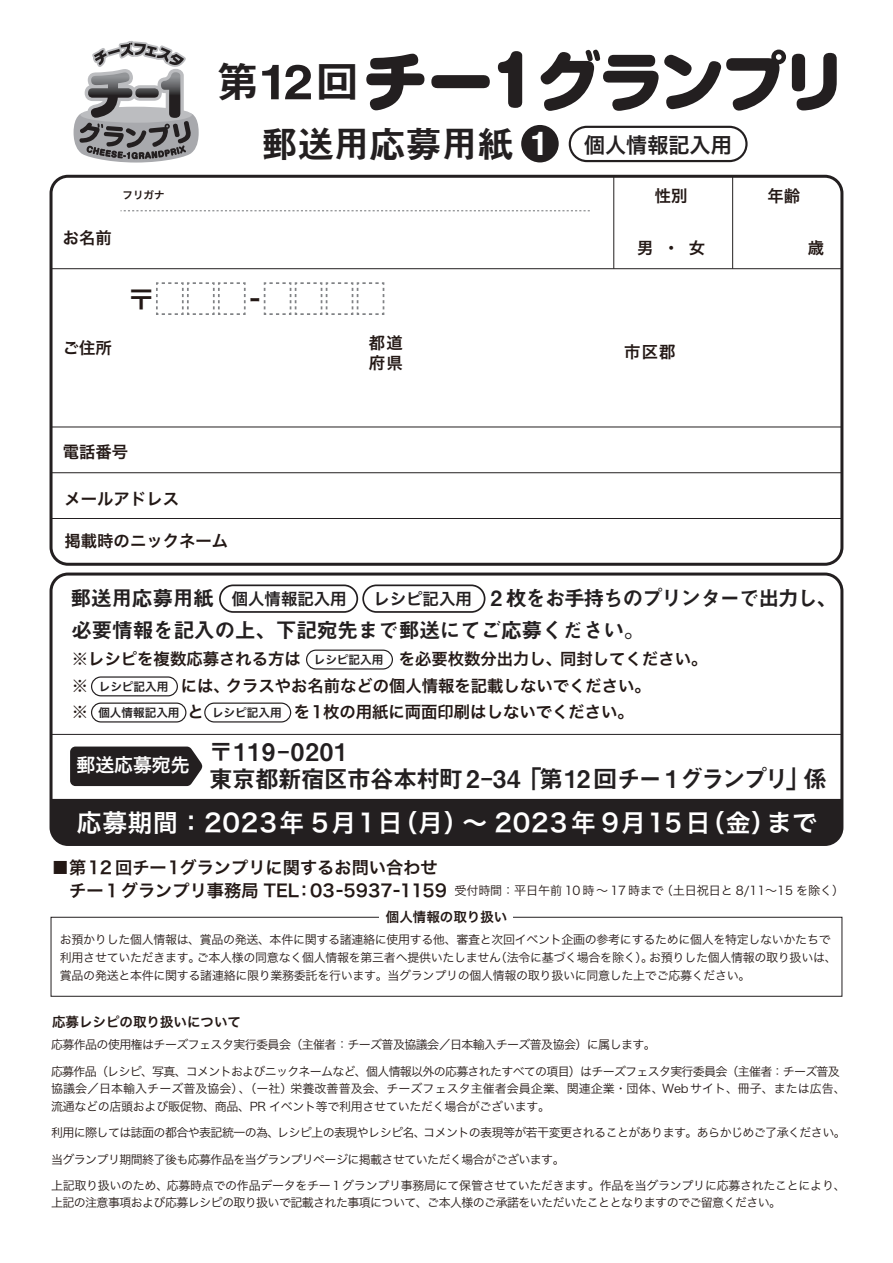
<style>
.page{position:relative;width:893px;height:1263px;background:#fff}
.page>*{position:absolute;margin:0;border:0;box-sizing:border-box;transform-origin:0 0}
.t1{font:43.05px "Midashi Go Pro MB31";color:#231f20}
.t2{font:36.9px "Midashi Go Pro MB31";letter-spacing:-.025em;color:#231f20}
.t3{font:25.05px "Hira Kaku Pro W6";color:#231815}
.t4{font:24.75px "Hira Kaku Pro W6";letter-spacing:.035em;color:#fff}
.t5{font:24.3px/27.2px "Midashi Go Pro MB31";letter-spacing:-.05em;color:#231f20}
.t6{font:21.15px "Hira Kaku Pro W6";color:#231f20}
.t7{font:21px/31.5px "Midashi Go Pro MB31";letter-spacing:-.025em;color:#231f20}
.t8{font:21px "Midashi Go Pro MB31";letter-spacing:-.075em;color:#231f20}
.t9{font:18.9px "Hira Kaku Pro W6";color:#fff}
.t10{font:17.25px/23.1px "Hira Kaku Pro W6";color:#231815}
.t11{font:16.35px/27.2px "Hira Kaku Pro W6";color:#231815}
.t12{font:16.35px "Hira Kaku Pro W6";color:#231f20}
.t13{font:13.5px "Hira Kaku Pro W6";color:#231815}
.t14{font:12.15px "Hira Kaku Pro W3";letter-spacing:-.01em;color:#231815}
.t15{font:12px/18px "Hira Kaku Pro W3";letter-spacing:-.025em;color:#231815}
.t16{font:12px "Hira Kaku Pro W3";letter-spacing:-.05em;color:#231815}
.t17{font:11.55px "Hira Kaku Pro W6";color:#231f20}
.t18{font:10.5px "Hira Kaku Pro W6";color:#231815}
.s1{font-family:"Helvetica";font-weight:700;font-size:48.6px}
.s2{font-family:"Helvetica";font-weight:700;font-size:32.85px;color:#fff}
.s3{font-size:11.55px;color:#231f20}
</style>
<div class="page">
<svg style="left:366px;top:54px;width:58px;height:56px"></svg>
<div style="left:431px;top:75px;width:59px;height:13px;background:#231f20;border-radius:7px"></div>
<svg style="left:498px;top:51px;width:24px;height:57px"></svg>
<svg style="left:541px;top:50px;width:245px;height:61px"></svg>
<svg style="left:792px;top:53px;width:45px;height:57px"></svg>
<svg style="left:70px;top:746px;width:132px;height:40px;background:#2f2c2c"></svg>
<svg style="left:74px;top:41px;width:125px;height:122px"></svg>
<svg style="left:121px;top:210px;width:469px;height:1px"></svg>
<svg style="left:156px;top:282px;width:90px;height:33px"></svg>
<svg style="left:263px;top:282px;width:122px;height:33px"></svg>
<div style="left:50px;top:572px;width:793px;height:274px;border:3px solid #231f20;border-radius:17px"></div>
<div style="left:51px;top:799px;width:791px;height:45px;background:#231f20"></div>
<hr style="left:51px;top:268px;width:791px;height:1px;background:#231f20">
<hr style="left:51px;top:734px;width:791px;height:1px;background:#231f20">
<hr style="left:613px;top:176px;width:1px;height:93px;background:#231f20">
<hr style="left:732px;top:176px;width:1px;height:93px;background:#231f20">
<hr style="left:51px;top:426px;width:791px;height:1px;background:#231f20">
<hr style="left:51px;top:472px;width:791px;height:1px;background:#231f20">
<hr style="left:51px;top:518px;width:791px;height:1px;background:#231f20">
<div style="left:50px;top:175px;width:793px;height:391px;border:3px solid #231f20;border-radius:17px"></div>
<div style="left:569px;top:126px;width:179px;height:36px;border:2px solid #231f20;border-radius:17px"></div>
<div style="left:521px;top:125px;width:38px;height:37px;background:#231f20;border-radius:50%"></div>
<div style="left:219px;top:584px;width:139px;height:29px;border:2px solid #231f20;border-radius:13px"></div>
<div style="left:362px;top:584px;width:123px;height:29px;border:2px solid #231f20;border-radius:13px"></div>
<div style="left:306px;top:649px;width:87px;height:20px;border:1px solid #231f20;border-radius:9px"></div>
<div style="left:91px;top:676px;width:87px;height:20px;border:1px solid #231f20;border-radius:9px"></div>
<div style="left:91px;top:702px;width:95px;height:20px;border:1px solid #231f20;border-radius:9px"></div>
<div style="left:204px;top:702px;width:87px;height:20px;border:1px solid #231f20;border-radius:9px"></div>
<div style="left:51px;top:917px;width:791px;height:80px;border:1px solid #231f20"></div>
<div style="left:379px;top:907px;width:134px;height:20px;background:#fff"></div>
<h1 class="t1" style="left:216px;top:47px;width:144px">第<span class="s1">12</span>回</h1>
<h2 class="t2" style="left:261px;top:115px;width:255px">郵送用応募用紙</h2>
<h3 class="t6" style="left:530px;top:126px;width:203px"><span class="s2">1</span> 個人情報記入用</h3>
<h3 class="t11" style="left:63px;top:223px;width:51px">お名前</h3>
<p class="t18" style="left:123px;top:185px;width:43px">フリガナ</p>
<h3 class="t11" style="left:767px;top:181px;width:34px">年齢</h3>
<h3 class="t11" style="left:655px;top:181px;width:34px">性別</h3>
<h3 class="t11" style="left:637px;top:234px;width:69px">男・女</h3>
<h3 class="t11" style="left:808px;top:234px;width:18px">歳</h3>
<h3 class="t11" style="left:63px;top:333px;width:51px">ご住所</h3>
<h3 class="t3" style="left:129px;top:277px;width:27px">〒</h3>
<h3 class="t3" style="left:250px;top:275px;width:12px">-</h3>
<h3 class="t11" style="left:369px;top:331px;width:35px;line-height:20.9px">都道府県</h3>
<h3 class="t11" style="left:624px;top:338px;width:53px">市区郡</h3>
<h3 class="t11" style="left:63px;top:438px;width:67px">電話番号</h3>
<h3 class="t11" style="left:65px;top:484px;width:116px">メールアドレス</h3>
<h3 class="t11" style="left:65px;top:526px;width:165px">掲載時のニックネーム</h3>
<h3 class="t8" style="left:490px;top:582px;width:349px">2 枚をお手持ちのプリンターで出力し、</h3>
<h3 class="t7" style="left:70px;top:580px;width:576px">郵送用応募用紙<br>必要情報を記入の上、下記宛先まで郵送にてご応募ください。</h3>
<h3 class="t12" style="left:232px;top:584px;width:116px">個人情報記入用</h3>
<h3 class="t12" style="left:373px;top:584px;width:100px">レシピ記入用</h3>
<h3 class="t11" style="left:72px;top:645px;width:637px">※レシピを複数応募される方は　　　　　　を必要枚数分出力し、同封してください。※</h3>
<p class="t17" style="left:314px;top:650px;width:71px">レシピ記入用</p>
<h3 class="t11" style="left:181px;top:672px;width:471px">には、クラスやお名前などの個人情報を記載しないでください。</h3>
<p class="t17" style="left:99px;top:676px;width:71px">レシピ記入用</p>
<h3 class="t11" style="left:72px;top:698px;width:215px">※ <span class="s3">個人情報記入用</span> と　　　　　</h3>
<h3 class="t11" style="left:212px;top:698px;width:423px"><span class="s3">レシピ記入用</span> を1枚の用紙に両面印刷はしないでください。</h3>
<h3 class="t9" style="left:77px;top:748px;width:115px">郵送応募宛先</h3>
<h3 class="t5" style="left:209px;top:735px;width:620px">〒119-0201<br>東京都新宿区市谷本村町 2-34「第12 回チー 1グランプリ」係</h3>
<h3 class="t4" style="left:77px;top:800px;width:742px">応募期間：2023年 5月1日（月）～ 2023年 9月15日（金）まで</h3>
<h3 class="t10" style="left:52px;top:855px;width:397px">■第12 回チー1グランプリに関するお問い合わせ　チー１グランプリ事務局 TEL：03-5937-1159</h3>
<p class="t14" style="left:455px;top:879px;width:391px">受付時間：平日午前 10 時～ 17 時まで（土日祝日と 8/11～15 を除く）</p>
<p class="t13" style="left:386px;top:905px;width:123px">個人情報の取り扱い</p>
<p class="t15" style="left:60px;top:930px;width:778px">お預かりした個人情報は、賞品の発送、本件に関する諸連絡に使用する他、審査と次回イベント企画の参考にするために個人を特定しないかたちで利用させていただきます。ご本人様の同意なく個人情報を第三者へ提供いたしません（法令に基づく場合を除く）。お預りした個人情報の取り扱いは、賞品の発送と本件に関する諸連絡に限り業務委託を行います。当グランプリの個人情報の取り扱いに同意した上でご応募ください。</p>
<p class="t13" style="left:52px;top:1009px;width:190px">応募レシピの取り扱いについて</p>
<p class="t16" style="left:51px;top:1034px;width:606px">応募作品の使用権はチーズフェスタ実行委員会（主催者：チーズ普及協議会／日本輸入チーズ普及協会）に属します。</p>
<p class="t15" style="left:51px;top:1062px;width:796px;line-height:17.2px">応募作品（レシピ、写真、コメントおよびニックネームなど、個人情報以外の応募されたすべての項目）はチーズフェスタ実行委員会（主催者：チーズ普及協議会／日本輸入チーズ普及協会）、（ー社）栄養改善普及会、チーズフェスタ主催者会員企業、関連企業・団体、Webサイト、冊子、または広告、流通などの店頭および販促物、商品、PR イベント等で利用させていただく場合がございます。</p>
<p class="t16" style="left:51px;top:1121px;width:796px">利用に際しては誌面の都合や表記統一の為、レシピ上の表現やレシピ名、コメントの表現等が若干変更されることがあります。あらかじめご了承ください。</p>
<p class="t15" style="left:51px;top:1145px;width:796px;line-height:26.2px">当グランプリ期間終了後も応募作品を当グランプリページに掲載させていただく場合がございます。<br>上記取り扱いのため、応募時点での作品データをチー１グランプリ事務局にて保管させていただきます。作品を当グランプリに応募されたことにより、</p>
<p class="t16" style="left:51px;top:1192px;width:732px">上記の注意事項および応募レシピの取り扱いで記載された事項について、ご本人様のご承諾をいただいたこととなりますのでご留意ください。</p>
</div>
